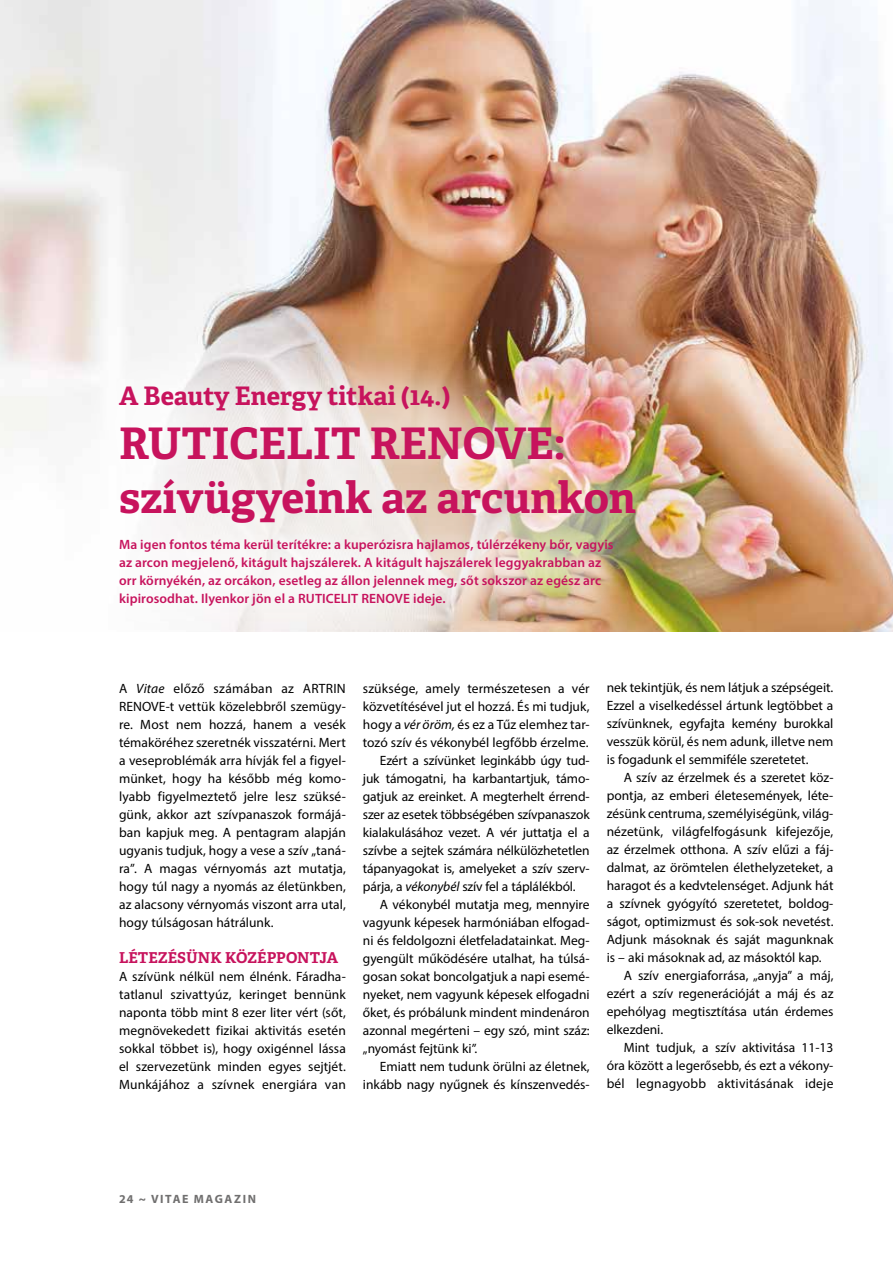
<style>
.page{position:relative;width:893px;height:1263px;background:#fff}
.page>*{position:absolute;margin:0;border:0;box-sizing:border-box;transform-origin:0 0}
.t1{font:700 43.5px/54px "Adelle Basic";color:#c7135d}
.t2{font:700 25.5px "Adelle Basic";color:#c7135d}
.t3{font:700 15px "Adelle Basic";letter-spacing:-.005em;color:#c7135d}
.t4{font:13.5px/18px "Myriad Pro";color:#000;text-align:justify}
.t5{font:600 13.5px/18px "Myriad Pro";letter-spacing:.005em;color:#c7135d}
.t6{font:700 12px "Myriad Pro";letter-spacing:.13em;color:#706f6f}
.s1{font-style:italic}
</style>
<div class="page">
<img style="left:0;top:0;width:893px;height:631px">
<div style="left:68px;top:334px;width:617px;height:321px;background:#fff;opacity:.75"></div>
<h2 class="t2" style="left:119px;top:379px;width:333px">A Beauty Energy titkai (14.)</h2>
<h1 class="t1" style="left:119px;top:416px;width:518px">RUTICELIT RENOVE: szívügyeink az arcunkon</h1>
<p class="t5" style="left:119px;top:535px;width:496px">Ma igen fontos téma kerül terítékre: a kuperózisra hajlamos, túlérzékeny bőr, vagyis az arcon megjelenő, kitágult hajszálerek. A kitágult hajszálerek leggyakrabban az orr környékén, az orcákon, esetleg az állon jelennek meg, sőt sokszor az egész arc kipirosodhat. Ilyenkor jön el a RUTICELIT RENOVE ideje.</p>
<p class="t4" style="left:119px;top:679px;width:228px">A <span class="s1">Vitae</span> előző számában az ARTRIN RENOVE-t vettük közelebbről szemügy&shy;re. Most nem hozzá, hanem a vesék témaköréhez szeretnék visszatérni. Mert a veseproblémák arra hívják fel a figyel&shy;münket, hogy ha később még komo&shy;lyabb figyelmeztető jelre lesz szüksé&shy;günk, akkor azt szívpanaszok formájá&shy;ban kapjuk meg. A pentagram alapján ugyanis tudjuk, hogy a vese a szív „taná&shy;ra”. A magas vérnyomás azt mutatja, hogy túl nagy a nyomás az életünkben, az alacsony vérnyomás viszont arra utal, hogy túlságosan hátrálunk.</p>
<p class="t3" style="left:119px;top:948px;width:221px">LÉTEZÉSÜNK KÖZÉPPONTJA</p>
<p class="t4" style="left:119px;top:967px;width:228px">A szívünk nélkül nem élnénk. Fáradha&shy;tatlanul szivattyúz, keringet bennünk naponta több mint 8 ezer liter vért (sőt, megnövekedett fizikai aktivitás esetén sokkal többet is), hogy oxigénnel lássa el szervezetünk minden egyes sejtjét.<br>Munkájához a szívnek energiára van</p>
<p class="t4" style="left:363px;top:679px;width:228px">szüksége, amely természetesen a vér</p>
<p class="t4" style="left:363px;top:697px;width:228px">közvetítésével jut el hozzá. És mi tudjuk,</p>
<p class="t4" style="left:363px;top:715px;width:228px">hogy a <span class="s1">vér öröm,</span> és ez a Tűz elemhez tar-</p>
<p class="t4" style="left:363px;top:733px;width:227px">tozó szív és vékonybél legfőbb érzelme.</p>
<p class="t4" style="left:380px;top:751px;width:211px">Ezért a szívünket leginkább úgy tud-</p>
<p class="t4" style="left:363px;top:769px;width:228px">juk támogatni, ha karbantartjuk, támo-</p>
<p class="t4" style="left:363px;top:787px;width:228px">gatjuk az ereinket. A megterhelt érrend-</p>
<p class="t4" style="left:363px;top:805px;width:228px">szer az esetek többségében szívpanaszok</p>
<p class="t4" style="left:363px;top:823px;width:228px">kialakulásához vezet. A vér juttatja el a</p>
<p class="t4" style="left:363px;top:841px;width:228px">szívbe a sejtek számára nélkülözhetetlen</p>
<p class="t4" style="left:363px;top:859px;width:228px">tápanyagokat is, amelyeket a szív szerv-</p>
<p class="t4" style="left:363px;top:877px;width:214px">párja, a <span class="s1">vékonybél</span> szív fel a táplálékból.</p>
<p class="t4" style="left:380px;top:895px;width:211px">A vékonybél mutatja meg, mennyire</p>
<p class="t4" style="left:363px;top:913px;width:228px">vagyunk képesek harmóniában elfogad-</p>
<p class="t4" style="left:363px;top:931px;width:228px">ni és feldolgozni életfeladatainkat. Meg-</p>
<p class="t4" style="left:363px;top:949px;width:228px">gyengült működésére utalhat, ha túlsá-</p>
<p class="t4" style="left:363px;top:967px;width:228px">gosan sokat boncolgatjuk a napi esemé-</p>
<p class="t4" style="left:363px;top:985px;width:228px">nyeket, nem vagyunk képesek elfogadni</p>
<p class="t4" style="left:363px;top:1003px;width:228px">őket, és próbálunk mindent mindenáron</p>
<p class="t4" style="left:363px;top:1021px;width:228px">azonnal megérteni – egy szó, mint száz:</p>
<p class="t4" style="left:363px;top:1039px;width:116px">„nyomást fejtünk ki”.</p>
<p class="t4" style="left:380px;top:1057px;width:211px">Emiatt nem tudunk örülni az életnek,</p>
<p class="t4" style="left:363px;top:1075px;width:228px">inkább nagy nyűgnek és kínszenvedés-</p>
<p class="t4" style="left:607px;top:679px;width:228px">nek tekintjük, és nem látjuk a szépségeit.<br>Ezzel a viselkedéssel ártunk legtöbbet a szívünknek, egyfajta kemény burokkal vesszük körül, és nem adunk, illetve nem is fogadunk el semmiféle szeretetet.</p>
<p class="t4" style="left:624px;top:769px;width:211px">A szív az érzelmek és a szeretet köz-</p>
<p class="t4" style="left:607px;top:787px;width:228px">pontja, az emberi életesemények, léte-</p>
<p class="t4" style="left:607px;top:805px;width:228px">zésünk centruma, személyiségünk, világ-</p>
<p class="t4" style="left:607px;top:823px;width:228px">nézetünk, világfelfogásunk kifejezője,</p>
<p class="t4" style="left:607px;top:841px;width:228px">az érzelmek otthona. A szív elűzi a fáj-</p>
<p class="t4" style="left:607px;top:859px;width:228px">dalmat, az örömtelen élethelyzeteket, a</p>
<p class="t4" style="left:607px;top:877px;width:228px">haragot és a kedvtelenséget. Adjunk hát</p>
<p class="t4" style="left:607px;top:895px;width:228px">a szívnek gyógyító szeretetet, boldog-</p>
<p class="t4" style="left:607px;top:913px;width:228px">ságot, optimizmust és sok-sok nevetést.</p>
<p class="t4" style="left:607px;top:931px;width:228px">Adjunk másoknak és saját magunknak</p>
<p class="t4" style="left:607px;top:949px;width:217px">is – aki másoknak ad, az másoktól kap.</p>
<p class="t4" style="left:624px;top:967px;width:211px">A szív energiaforrása, „anyja” a máj,</p>
<p class="t4" style="left:607px;top:985px;width:228px">ezért a szív regenerációját a máj és az</p>
<p class="t4" style="left:607px;top:1003px;width:228px">epehólyag megtisztítása után érdemes</p>
<p class="t4" style="left:607px;top:1021px;width:58px">elkezdeni.</p>
<p class="t4" style="left:624px;top:1039px;width:211px">Mint tudjuk, a szív aktivitása 11-13</p>
<p class="t4" style="left:607px;top:1057px;width:228px">óra között a legerősebb, és ezt a vékony-</p>
<p class="t4" style="left:607px;top:1075px;width:228px">bél legnagyobb aktivitásának ideje</p>
<p class="t6" style="left:119px;top:1191px;width:138px">24 ~ VITAE MAGAZIN</p>
</div>
